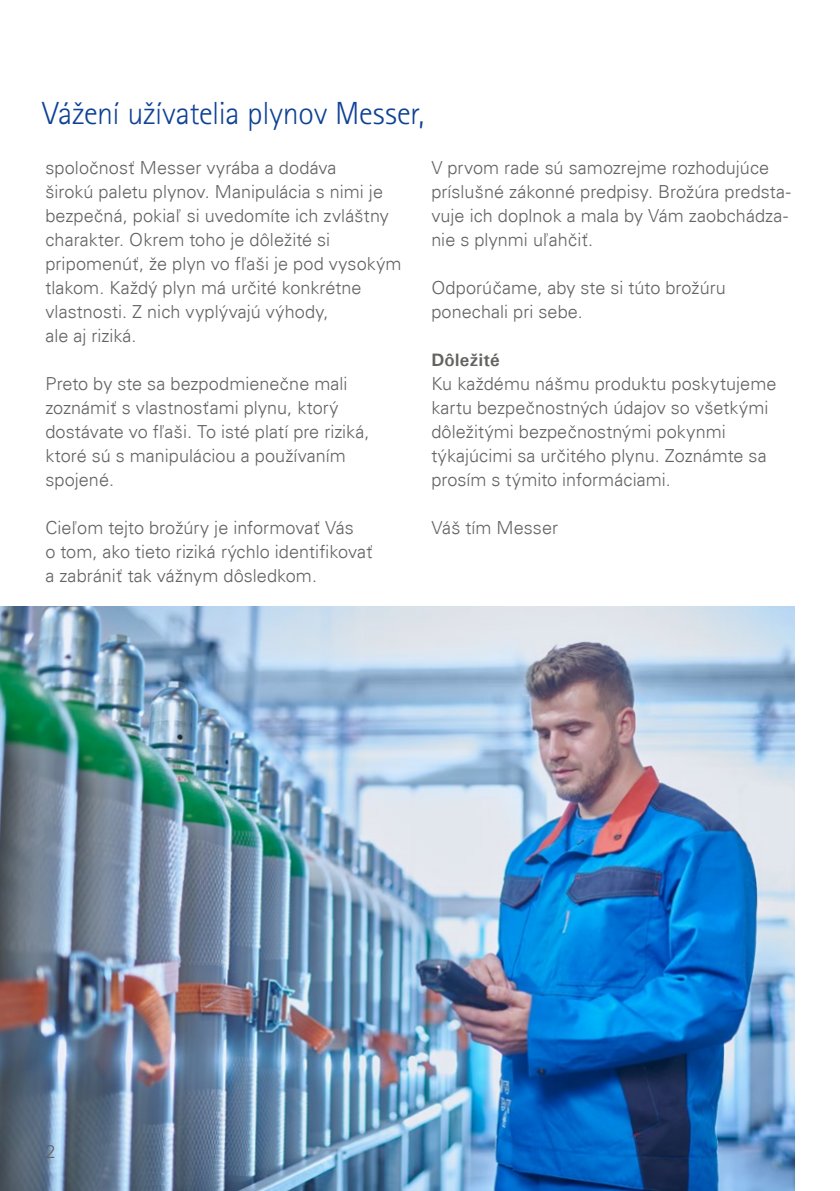
<style>
.page{position:relative;width:840px;height:1191px;background:#fff}
.page>*{position:absolute;margin:0;border:0;box-sizing:border-box;transform-origin:0 0}
.t1{font:300 32px "Rotis Sans Serif Std";letter-spacing:-.01em;color:#0f4295}
.t2{font:300 18px/24px "Univers";letter-spacing:.005em;color:#636362}
.t3{font:700 18px "Univers";letter-spacing:.015em;color:#636362}
</style>
<div class="page">
<img style="left:0;top:606px;width:794px;height:585px">
<h1 class="t1" style="left:43px;top:95px;width:383px">Vážení užívatelia plynov Messer,</h1>
<p class="t2" style="left:45px;top:156px;width:357px">spoločnosť Messer vyrába a dodáva<br>širokú paletu plynov. Manipulácia s nimi je bezpečná, pokiaľ si uvedomíte ich zvláštny charakter. Okrem toho je dôležité si pripomenúť, že plyn vo fľaši je pod vysokým tlakom. Každý plyn má určité konkrétne vlastnosti. Z nich vyplývajú výhody,<br>ale aj riziká.</p>
<p class="t2" style="left:45px;top:372px;width:325px">Preto by ste sa bezpodmienečne mali zoznámiť s vlastnosťami plynu, ktorý dostávate vo fľaši. To isté platí pre riziká, ktoré sú s manipuláciou a používaním spojené.</p>
<p class="t2" style="left:45px;top:516px;width:329px">Cieľom tejto brožúry je informovať Vás<br>o tom, ako tieto riziká rýchlo identifikovať a zabrániť tak vážnym dôsledkom.</p>
<p class="t2" style="left:431px;top:156px;width:361px">V prvom rade sú samozrejme rozhodujúce príslušné zákonné predpisy. Brožúra predsta&shy;vuje ich doplnok a mala by Vám zaobchádza&shy;nie s plynmi uľahčiť.</p>
<p class="t2" style="left:431px;top:276px;width:296px">Odporúčame, aby ste si túto brožúru ponechali pri sebe.</p>
<p class="t3" style="left:431px;top:349px;width:70px">Dôležité</p>
<p class="t2" style="left:431px;top:372px;width:346px">Ku každému nášmu produktu poskytujeme kartu bezpečnostných údajov so všetkými dôležitými bezpečnostnými pokynmi týkajúcimi sa určitého plynu. Zoznámte sa prosím s týmito informáciami.</p>
<p class="t2" style="left:431px;top:516px;width:128px">Váš tím Messer</p>
<p class="t2" style="left:45px;top:1139px;width:12px">2</p>
</div>
